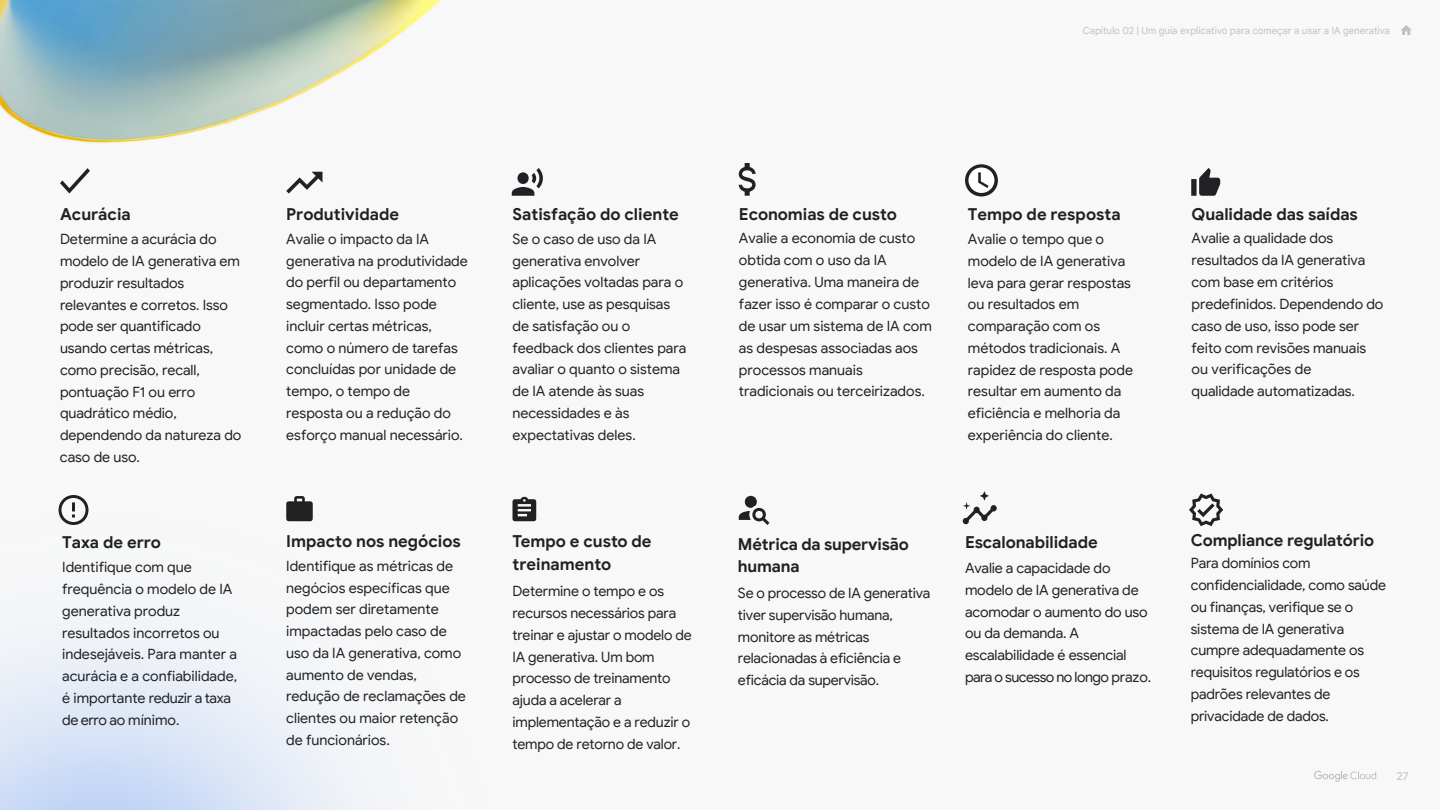
<style>
.page{position:relative;width:1440px;height:810px;background:#f8f8f8}
.page>*{position:absolute;margin:0;border:0;box-sizing:border-box;transform-origin:0 0}
.BODY_Body{font:700 16.5px/22.5px "Google Sans";color:#202124}
.t1{font:700 16.5px/22.4px "Google Sans";letter-spacing:-.01em;color:#202124}
.BODY_Body-2{font:14.25px/21.8px "Google Sans";color:#202124}
.t2{font:14.25px/21.8px "Google Sans";letter-spacing:-.01em;color:#202124}
.t3{font:11.25px "Google Sans";color:#bdc1c6}
.BODY_Body-3{font:9.75px "Google Sans Text";color:#bdc1c6}
</style>
<div class="page">
<img style="left:0;top:0;width:512px;height:196px">
<svg style="left:60px;top:168px;width:30px;height:26px"></svg>
<svg style="left:286px;top:172px;width:37px;height:21px"></svg>
<svg style="left:512px;top:168px;width:31px;height:28px"></svg>
<svg style="left:739px;top:164px;width:17px;height:32px"></svg>
<svg style="left:965px;top:164px;width:33px;height:33px"></svg>
<svg style="left:1191px;top:168px;width:29px;height:28px"></svg>
<svg style="left:59px;top:495px;width:30px;height:30px"></svg>
<svg style="left:286px;top:496px;width:27px;height:25px"></svg>
<svg style="left:512px;top:497px;width:24px;height:24px"></svg>
<svg style="left:739px;top:496px;width:31px;height:29px"></svg>
<svg style="left:963px;top:491px;width:34px;height:33px"></svg>
<svg style="left:1189px;top:493px;width:34px;height:33px"></svg>
<svg style="left:1401px;top:25px;width:11px;height:10px"></svg>
<svg style="left:1314px;top:771px;width:62px;height:11px"></svg>
<p class="BODY_Body-3" style="left:1083px;top:23px;width:308px">Capítulo 02 | Um guia explicativo para começar a usar a IA generativa</p>
<p class="BODY_Body" style="left:60px;top:203px;width:72px">Acurácia</p>
<p class="BODY_Body-2" style="left:60px;top:229px;width:183px">Determine a acurácia do modelo de IA generativa em produzir resultados relevantes e corretos. Isso pode ser quantificado usando certas métricas, como precisão, recall, pontuação F1 ou erro quadrático médio, dependendo da natureza do caso de uso.</p>
<p class="BODY_Body" style="left:62px;top:532px;width:100px">Taxa de erro</p>
<p class="BODY_Body-2" style="left:62px;top:557px;width:176px">Identifique com que frequência o modelo de IA generativa produz resultados incorretos ou indesejáveis. Para manter a acurácia e a confiabilidade, é importante reduzir a taxa de erro ao mínimo.</p>
<p class="BODY_Body" style="left:286px;top:203px;width:114px">Produtividade</p>
<p class="BODY_Body-2" style="left:286px;top:228px;width:183px">Avalie o impacto da IA generativa na produtividade do perfil ou departamento segmentado. Isso pode incluir certas métricas, como o número de tarefas concluídas por unidade de tempo, o tempo de resposta ou a redução do esforço manual necessário.</p>
<p class="BODY_Body" style="left:286px;top:530px;width:176px">Impacto nos negócios</p>
<p class="BODY_Body-2" style="left:286px;top:555px;width:181px">Identifique as métricas de negócios específicas que podem ser diretamente impactadas pelo caso de uso da IA generativa, como aumento de vendas, redução de reclamações de clientes ou maior retenção de funcionários.</p>
<p class="BODY_Body" style="left:512px;top:203px;width:168px">Satisfação do cliente</p>
<p class="BODY_Body-2" style="left:512px;top:228px;width:175px">Se o caso de uso da IA generativa envolver aplicações voltadas para o cliente, use as pesquisas de satisfação ou o feedback dos clientes para avaliar o quanto o sistema de IA atende às suas necessidades e às expectativas deles.</p>
<p class="BODY_Body" style="left:512px;top:530px;width:141px">Tempo e custo de treinamento</p>
<p class="BODY_Body-2" style="left:512px;top:581px;width:181px">Determine o tempo e os recursos necessários para treinar e ajustar o modelo de<br>IA generativa. Um bom processo de treinamento ajuda a acelerar a implementação e a reduzir o tempo de retorno de valor.</p>
<p class="BODY_Body" style="left:739px;top:203px;width:160px">Economias de custo</p>
<p class="BODY_Body-2" style="left:739px;top:227px;width:194px">Avalie a economia de custo obtida com o uso da IA generativa. Uma maneira de fazer isso é comparar o custo de usar um sistema de IA com as despesas associadas aos processos manuais tradicionais ou terceirizados.</p>
<p class="BODY_Body" style="left:968px;top:203px;width:154px">Tempo de resposta</p>
<p class="BODY_Body-2" style="left:968px;top:229px;width:167px">Avalie o tempo que o modelo de IA generativa leva para gerar respostas ou resultados em comparação com os métodos tradicionais. A rapidez de resposta pode resultar em aumento da eficiência e melhoria da experiência do cliente.</p>
<p class="t1" style="left:738px;top:534px;width:172px">Métrica da supervisão humana</p>
<p class="t2" style="left:738px;top:583px;width:194px">Se o processo de IA generativa tiver supervisão humana, monitore as métricas relacionadas à eficiência e eficácia da supervisão.</p>
<p class="BODY_Body" style="left:965px;top:531px;width:134px">Escalonabilidade</p>
<p class="BODY_Body-2" style="left:965px;top:557px;width:188px">Avalie a capacidade do modelo de IA generativa de acomodar o aumento do uso ou da demanda. A escalabilidade é essencial para o sucesso no longo prazo.</p>
<p class="BODY_Body" style="left:1192px;top:203px;width:168px">Qualidade das saídas</p>
<p class="BODY_Body-2" style="left:1192px;top:227px;width:193px">Avalie a qualidade dos resultados da IA generativa com base em critérios predefinidos. Dependendo do caso de uso, isso pode ser feito com revisões manuais ou verificações de<br>qualidade automatizadas.</p>
<p class="t1" style="left:1191px;top:530px;width:185px">Compliance regulatório</p>
<p class="t2" style="left:1191px;top:553px;width:197px">Para domínios com confidencialidade, como saúde ou finanças, verifique se o sistema de IA generativa cumpre adequadamente os requisitos regulatórios e os padrões relevantes de privacidade de dados.</p>
<p class="t3" style="left:1397px;top:769px;width:13px">27</p>
</div>
